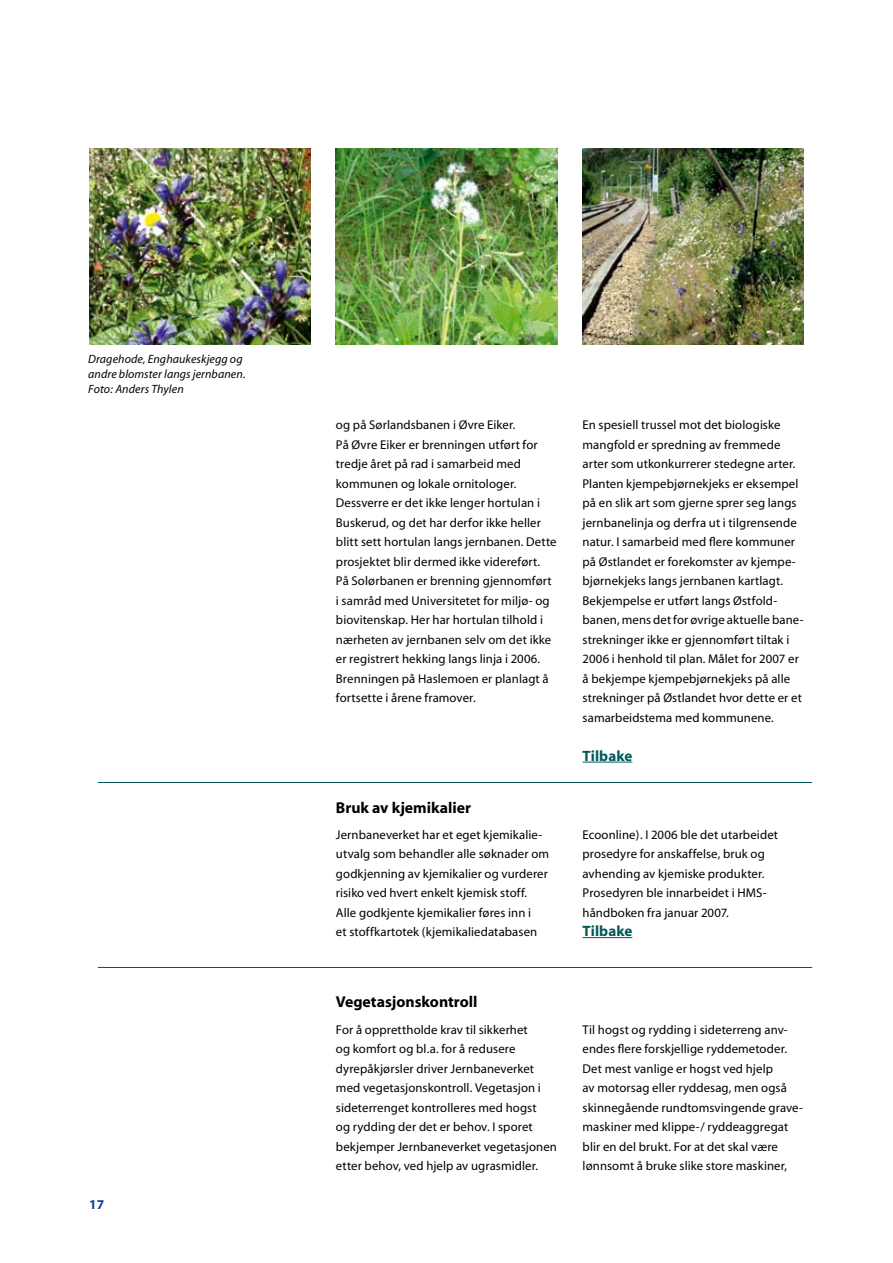
<style>
.page{position:relative;width:893px;height:1263px;background:#fff}
.page>*{position:absolute;margin:0;border:0;box-sizing:border-box;transform-origin:0 0}
.t1{font:700 15.75px "Myriad";color:#000}
.t2{font:700 15px "Myriad";letter-spacing:.005em;color:#005859}
.t3{font:700 13.5px "Myriad";color:#0e4096}
.t4{font:12.75px/19.5px "Myriad";letter-spacing:.01em;color:#000}
.t5{font:italic 12px/15px "Myriad";letter-spacing:.01em;color:#000}
</style>
<div class="page">
<hr style="left:583px;top:762px;width:49px;height:1px;background:#005859">
<hr style="left:583px;top:937px;width:49px;height:1px;background:#005859">
<hr style="left:98px;top:782px;width:714px;height:1px;background:#005859">
<hr style="left:98px;top:967px;width:714px;height:1px;background:#005859">
<img style="left:89px;top:149px;width:221px;height:195px">
<img style="left:336px;top:149px;width:221px;height:195px">
<img style="left:583px;top:149px;width:221px;height:195px">
<p class="t5" style="left:88px;top:352px;width:159px">Dragehode, Enghaukeskjegg og andre blomster langs jernbanen.<br>Foto: Anders Thylen</p>
<p class="t3" style="left:89px;top:1198px;width:16px">1 7</p>
<p class="t4" style="left:336px;top:416px;width:222px">og på Sørlandsbanen i Øvre Eiker.<br>På Øvre Eiker er brenningen utført for tredje året på rad i samarbeid med kommunen og lokale ornitologer.<br>Dessverre er det ikke lenger hortulan i Buskerud, og det har derfor ikke heller blitt sett hor-tulan langs jernbanen. Dette prosjektet blir dermed ikke videreført.<br>På Solørbanen er brenning gjennomført i samråd med Universitetet for miljø- og biovitenskap. Her har hortulan tilhold i nærheten av jernbanen selv om det ikke er registrert hekking langs linja i 2006.<br>Brenningen på Haslemoen er planlagt å fortsette i årene framover.</p>
<p class="t4" style="left:583px;top:416px;width:222px">En spesiell trussel mot det biologiske mangfold er spredning av fremmede arter som utkonkurrerer stedegne arter.<br>Planten kjempebjørnekjeks er eksempel på en slik art som gjerne sprer seg langs jernbanelinja og derfra ut i tilgrensende natur. I samarbeid med flere kommuner på Østlandet er forekomster av kjempe&shy;bjørnekjeks langs jernbanen kartlagt.<br>Bekjempelse er utført langs Østfold&shy;banen, mens det for øvrige aktuelle bane&shy;strekninger ikke er gjennomført tiltak i 2006 i henhold til plan. Målet for 2007 er å bekjempe kjempebjørnekjeks på alle strekninger på Østlandet hvor dette er et samarbeidstema med kommunene.</p>
<p class="t2" style="left:583px;top:748px;width:51px">Tilbake</p>
<p class="t1" style="left:336px;top:800px;width:137px">Bruk av kjemikalier</p>
<p class="t4" style="left:336px;top:825px;width:215px">Jernbaneverket har et eget kjemikalie&shy;utvalg som behandler alle søknader om godkjenning av kjemikalier og vurderer risiko ved hvert enkelt kjemisk stoff.<br>Alle godkjente kjemikalier føres inn i<br>et stoffkartotek (kjemikaliedatabasen</p>
<p class="t4" style="left:583px;top:825px;width:197px">Ecoonline). I 2006 ble det utarbeidet prosedyre for anskaffelse, bruk og avhending av kjemiske produkter.<br>Prosedyren ble innarbeidet i HMS&shy;håndboken fra januar 2007.</p>
<p class="t2" style="left:583px;top:923px;width:51px">Tilbake</p>
<p class="t1" style="left:336px;top:993px;width:143px">Vegetasjonskontroll</p>
<p class="t4" style="left:336px;top:1020px;width:223px">For å opprettholde krav til sikkerhet<br>og komfort og bl.a. for å redusere dyrepåkjørsler driver Jernbaneverket med vegetasjonskontroll. Vegetasjon i sideterrenget kontrolleres med hogst<br>og rydding der det er behov. I sporet bekjemper Jernbaneverket vegetasjonen etter behov, ved hjelp av ugrasmidler.</p>
<p class="t4" style="left:583px;top:1020px;width:222px">Til hogst og rydding i sideterreng anv&shy;endes flere forskjellige ryddemetoder.<br>Det mest vanlige er hogst ved hjelp<br>av motorsag eller ryddesag, men også skinne-gående rundtomsvingende grave&shy;maskiner med klippe-/ ryddeaggregat blir en del brukt. For at det skal være lønnsomt å bruke slike store maskiner,</p>
</div>
